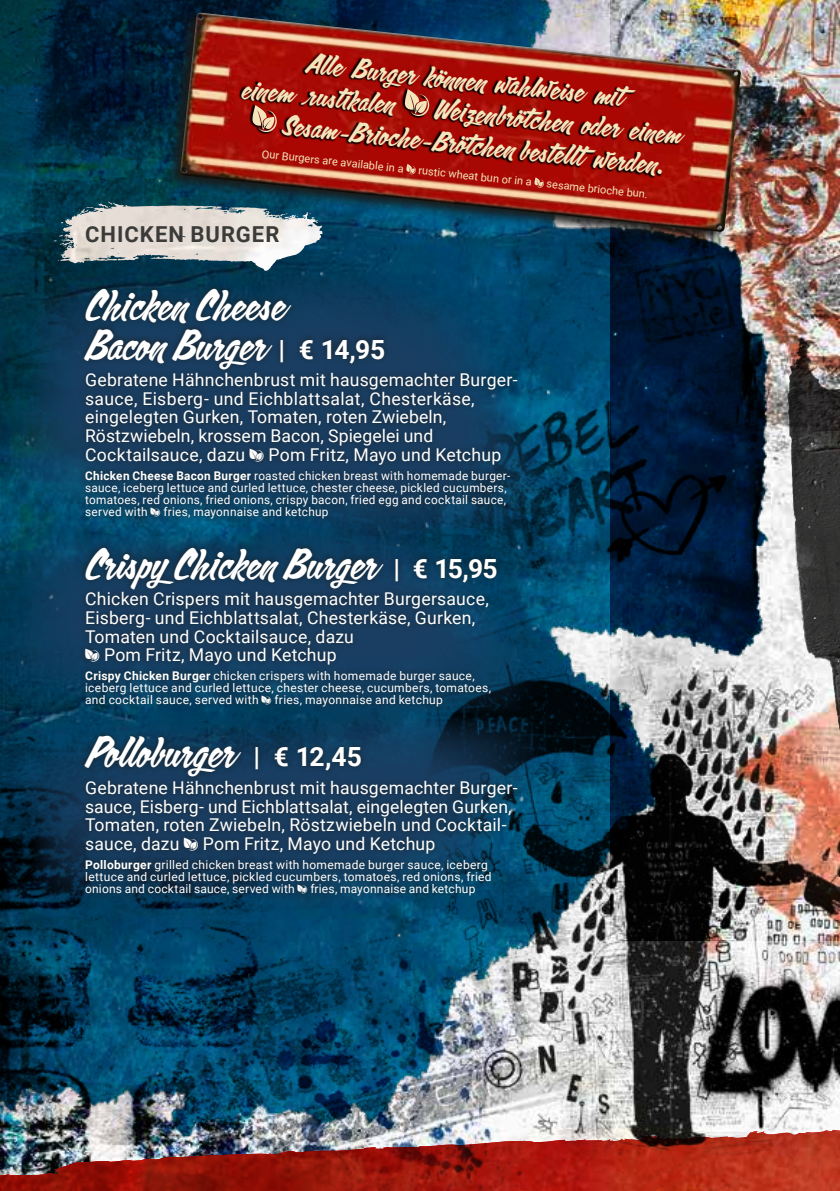
<style>
.page{position:relative;width:840px;height:1191px;background:#fff}
.page>*{position:absolute;margin:0;border:0;box-sizing:border-box;transform-origin:0 0}
.t1{font:39.6px/39.6px "Calgary Script OT";letter-spacing:.01em;color:#fff}
.t2{font:26.6px/31.8px "Calgary Script OT";color:#f3e5bc}
.t3{font:700 22px "Roboto";letter-spacing:.045em;color:#3b3b3a}
.t4{font:17.6px/18.6px "Roboto";letter-spacing:.015em;color:#fff}
.t5{font:12px/12px "Roboto";letter-spacing:.025em;color:#fff}
.t6{font:11px "Roboto";color:#f3e5bc}
.s1{font-family:"Roboto";font-weight:700;font-size:26.4px}
.s2{font-family:"Celona Pikto Extrablatt"}
.s3{font-weight:700}
</style>
<div class="page">
<img style="left:0;top:0;width:839px;height:1101px">
<img style="left:610px;top:0;width:229px;height:939px">
<svg style="left:0;top:273px;width:546px;height:269px;background:#043e59"></svg>
<svg style="left:0;top:527px;width:536px;height:181px;background:#053c5b"></svg>
<svg style="left:0;top:708px;width:546px;height:202px;background:#03314c"></svg>
<img style="left:0;top:1101px;width:839px;height:90px">
<img style="left:164px;top:9px;width:579px;height:237px">
<img style="left:179px;top:13px;width:562px;height:220px">
<svg style="left:534px;top:181px;width:9px;height:7px"></svg>
<svg style="left:235px;top:43px;width:451px;height:138px;background:#9b1c14"></svg>
<svg style="left:404px;top:89px;width:25px;height:27px"></svg>
<svg style="left:252px;top:105px;width:25px;height:27px"></svg>
<div style="left:79px;top:729px;width:444px;height:172px;background:#1a1a18;opacity:.75"></div>
<div style="left:78px;top:282px;width:445px;height:242px;background:#1a1a18;opacity:.75"></div>
<div style="left:79px;top:541px;width:424px;height:172px;background:#1a1a18;opacity:.75"></div>
<img style="left:68px;top:201px;width:48px;height:19px">
<h2 class="t2" style="left:247px;top:41px;width:379px;text-indent:62px;rotate:6deg">Alle Burger können wahlweise mit einem rustikalen</h2>
<h2 class="t2" style="left:287px;top:78px;width:398px;text-indent:150px;rotate:6deg">Weizenbrötchen oder einem<br>Sesam-Brioche-Brötchen bestellt werden.</h2>
<p class="t6" style="left:262px;top:146px;width:144px;rotate:6deg">Our Burgers are available in a</p>
<p class="t6" style="left:419px;top:162px;width:115px;rotate:6deg">rustic wheat bun or in a</p>
<p class="t6" style="left:547px;top:176px;width:103px;rotate:6deg">sesame brioche bun.</p>
<h3 class="t3" style="left:85px;top:219px;width:196px">CHICKEN BURGER</h3>
<h1 class="t1" style="left:85px;top:286px;width:301px">Chicken Cheese<br>Bacon Burger <span class="s1">| € 14,95</span></h1>
<p class="t4" style="left:85px;top:370px;width:433px">Gebratene Hähnchenbrust mit hausgemachter Burger&shy;sauce, Eisberg- und Eichblattsalat, Chesterkäse, eingelegten Gurken, Tomaten, roten Zwiebeln, Röstzwiebeln, krossem Bacon, Spiegelei und Cocktailsauce, dazu <span class="s2">V</span> Pom Fritz, Mayo und Ketchup</p>
<p class="t5" style="left:85px;top:469px;width:426px"><span class="s3">Chicken Cheese Bacon Burger</span> roasted chicken breast with homemade burger&shy;sauce, iceberg lettuce and curled lettuce, chester cheese, pickled cucumbers, tomatoes, red onions, fried onions, crispy bacon, fried egg and cocktail sauce, served with <span class="s2">V</span> fries, mayonnaise and ketchup</p>
<h1 class="t1" style="left:85px;top:545px;width:414px">Crispy Chicken Burger <span class="s1">| € 15,95</span></h1>
<h3 class="t4" style="left:85px;top:589px;width:405px">Chicken Crispers mit hausgemachter Burgersauce, Eisberg- und Eichblattsalat, Chesterkäse, Gurken, Tomaten und Cocktailsauce, dazu<br><span class="s2">V</span> Pom Fritz, Mayo und Ketchup</h3>
<p class="t5" style="left:85px;top:669px;width:407px"><span class="s3">Crispy Chicken Burger</span> chicken crispers with homemade burger sauce, iceberg lettuce and curled lettuce, chester cheese, cucumbers, tomatoes, and cocktail sauce, served with <span class="s2">V</span> fries, mayonnaise and ketchup</p>
<h1 class="t1" style="left:85px;top:733px;width:278px">Polloburger <span class="s1">| € 12,45</span></h1>
<h3 class="t4" style="left:85px;top:777px;width:434px">Gebratene Hähnchenbrust mit hausgemachter Burger&shy;sauce, Eisberg- und Eichblattsalat, eingelegten Gurken, Tomaten, roten Zwiebeln, Röstzwiebeln und Cocktail&shy;sauce, dazu <span class="s2">V</span> Pom Fritz, Mayo und Ketchup</h3>
<p class="t5" style="left:85px;top:858px;width:407px"><span class="s3">Polloburger</span> grilled chicken breast with homemade burger sauce, iceberg lettuce and curled lettuce, pickled cucumbers, tomatoes, red onions, fried onions and cocktail sauce, served with <span class="s2">V</span> fries, mayonnaise and ketchup</p>
</div>
